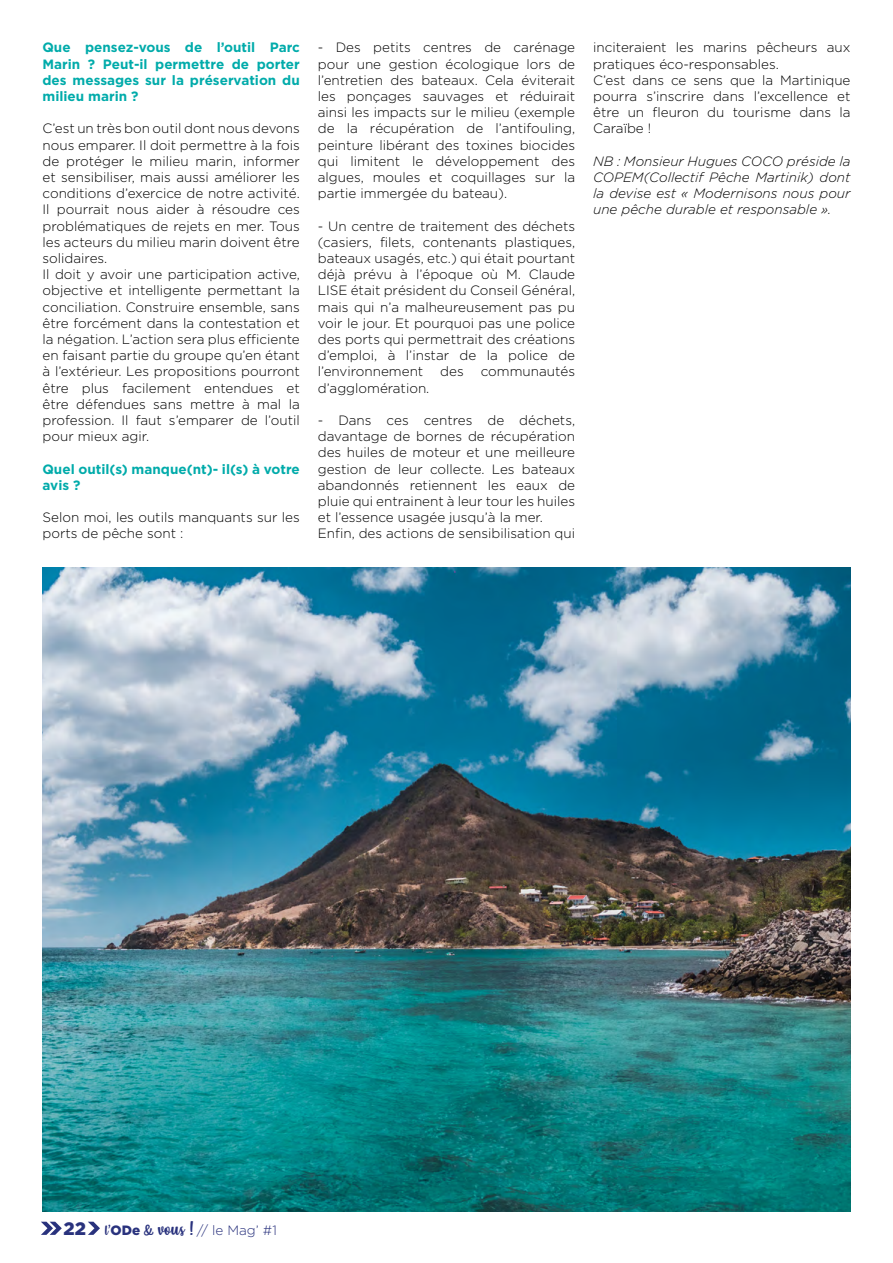
<style>
.page{position:relative;width:893px;height:1263px;background:#fff}
.page>*{position:absolute;margin:0;border:0;box-sizing:border-box;transform-origin:0 0}
.t1{font:300 13.5px/16.2px "Gotham";color:#000}
.t2{font:700 13.5px/16.2px "Gotham";color:#00abaa;text-align:justify}
.t3{font:italic 300 13.5px/16.2px "Gotham";color:#000;text-align:justify}
.t4{font:300 13.5px "Gotham";color:#29327d}
.s1{font-weight:900;font-size:18px}
.s2{font-family:"Misses";font-weight:400}
.s3{font-weight:900}
.s4{font-family:"Misses";font-weight:400;font-size:18px}
</style>
<div class="page">
<img style="left:43px;top:567px;width:807px;height:645px">
<svg style="left:41px;top:1222px;width:21px;height:13px"></svg>
<svg style="left:88px;top:1222px;width:12px;height:13px"></svg>
<p class="t2" style="left:43px;top:39px;width:259px">Que pensez-vous de l’outil Parc Marin ? Peut-il permettre de porter des messages sur la préservation du milieu marin ?</p>
<p class="t1" style="left:43px;top:120px;width:259px">C’est un très bon outil dont nous devons nous emparer. Il doit permettre à la fois de protéger le milieu marin, informer et sensibiliser, mais aussi améliorer les conditions d’exercice de notre activité.<br>Il pourrait nous aider à résoudre ces problématiques de rejets en mer. Tous les acteurs du milieu marin doivent être solidaires.<br>Il doit y avoir une participation active, objective et intelligente permettant la conciliation. Construire ensemble, sans être forcément dans la contestation et la négation. L’action sera plus efficiente en faisant partie du groupe qu’en étant à l’extérieur. Les propositions pourront être plus facilement entendues et être défendues sans mettre à mal la profession. Il faut s’emparer de l’outil pour mieux agir.</p>
<p class="t2" style="left:43px;top:460px;width:259px">Quel outil(s) manque(nt)- il(s) à votre avis ?</p>
<p class="t1" style="left:43px;top:509px;width:259px">Selon moi, les outils manquants sur les ports de pêche sont :</p>
<p class="t1" style="left:318px;top:39px;width:259px;text-align:justify">- Des petits centres de carénage pour une gestion écologique lors de l’entretien des bateaux. Cela éviterait les ponçages sauvages et réduirait ainsi les impacts sur le milieu (exemple de la récupération de l’antifouling, peinture libérant des toxines biocides qui limitent le développement des algues, moules et coquillages sur la partie immergée du bateau).</p>
<p class="t1" style="left:318px;top:218px;width:259px;text-align:justify">- Un centre de traitement des déchets (casiers, filets, contenants plastiques, bateaux usagés, etc.) qui était pourtant déjà prévu à l’époque où M. Claude LISE était président du Conseil Général, mais qui n’a malheureusement pas pu voir le jour. Et pourquoi pas une police des ports qui permettrait des créations d’emploi, à l’instar de la police de l’environnement</p>
<p class="t1" style="left:440px;top:363px;width:25px">des</p>
<p class="t1" style="left:481px;top:363px;width:96px">communautés</p>
<p class="t1" style="left:318px;top:380px;width:113px">d’agglomération.</p>
<p class="t1" style="left:318px;top:412px;width:259px">- Dans ces centres de déchets, davantage de bornes de récupération des huiles de moteur et une meilleure gestion de leur collecte. Les bateaux abandonnés retiennent les eaux de pluie qui entrainent à leur tour les huiles et l’essence usagée jusqu’à la mer.<br>Enfin, des actions de sensibilisation qui</p>
<p class="t1" style="left:593px;top:39px;width:259px">inciteraient les marins pêcheurs aux pratiques éco-responsables.<br>C’est dans ce sens que la Martinique pourra s’inscrire dans l’excellence et être un fleuron du tourisme dans la<br>Caraïbe !</p>
<p class="t3" style="left:593px;top:153px;width:259px">NB : Monsieur Hugues COCO préside la COPEM(Collectif Pêche Martinik) dont la devise est « Modernisons nous pour une pêche durable et responsable ».</p>
<p class="t4" style="left:64px;top:1223px;width:215px"><span class="s1">22</span> <span class="s2">l’</span><span class="s3">ODe</span> <span class="s4">&amp; vous !</span> // le Mag’ #1</p>
</div>
